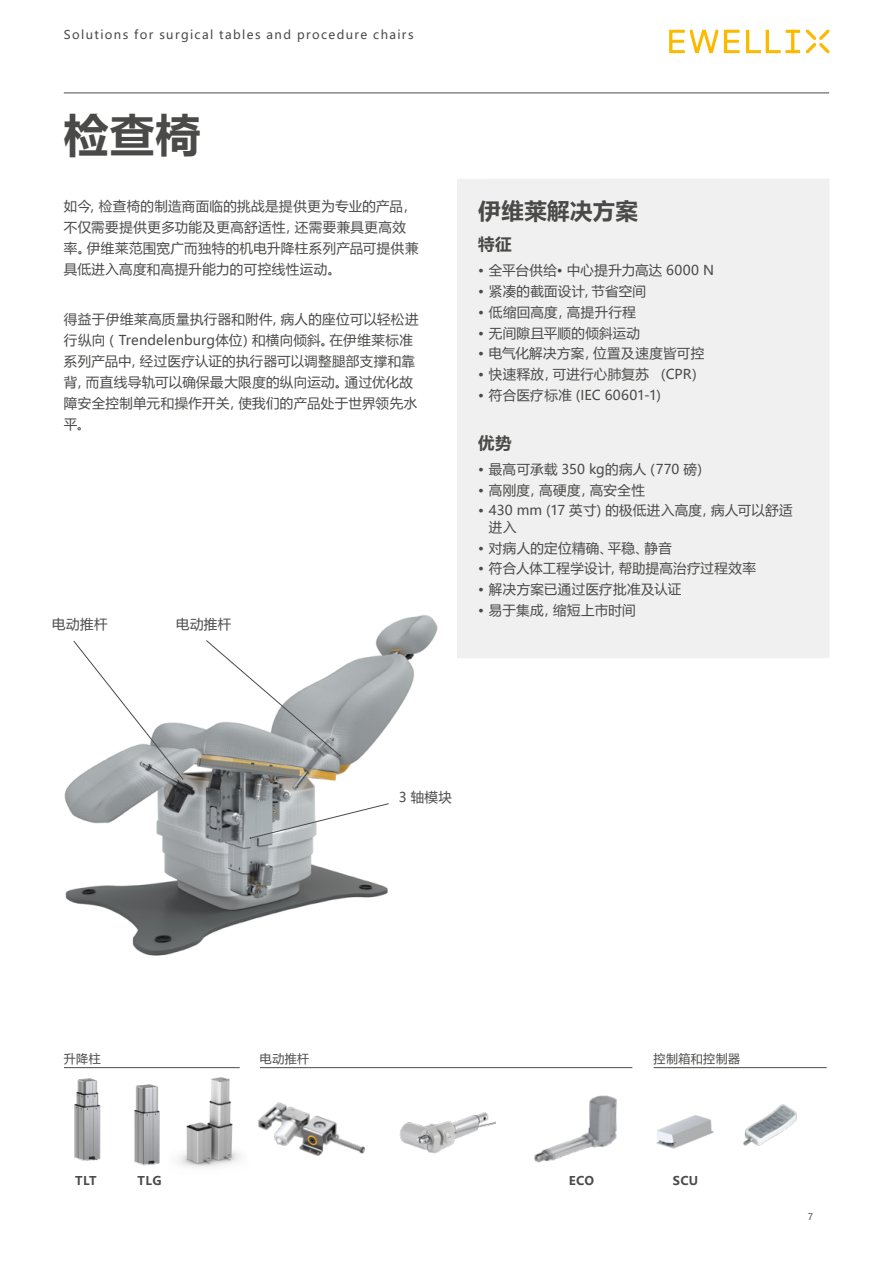
<style>
.page{position:relative;width:893px;height:1263px;background:#fff}
.page>*{position:absolute;margin:0;border:0;box-sizing:border-box;transform-origin:0 0}
.t1{font:700 45px "Microsoft Ya Hei";color:#4a4a49}
.t2{font:700 22.5px "Microsoft Ya Hei";letter-spacing:.015em;color:#4a4a49}
.t3{font:700 16.5px "Microsoft Ya Hei";color:#4a4a49}
.t4{font:13.5px/21px "Microsoft Ya Hei";letter-spacing:.025em;color:#4a4a49}
.t5{font:12px "Microsoft Ya Hei";letter-spacing:.115em;color:#4a4a49}
.t6{font:700 12px "Microsoft Ya Hei";letter-spacing:.025em;color:#4a4a49}
.t7{font:12px "Microsoft Ya Hei";letter-spacing:.035em;color:#4a4a49}
.t8{font:9px "Microsoft Ya Hei";color:#4a4a49}
</style>
<div class="page">
<hr style="left:64px;top:93px;width:765px;height:1px;background:#4a4a49">
<svg style="left:669px;top:30px;width:131px;height:23px"></svg>
<svg style="left:806px;top:30px;width:23px;height:23px"></svg>
<img style="left:64px;top:615px;width:374px;height:341px">
<div style="left:457px;top:179px;width:372px;height:479px;background:#f0f0f0"></div>
<img style="left:656px;top:1115px;width:58px;height:33px">
<img style="left:178px;top:1077px;width:62px;height:90px">
<img style="left:74px;top:1078px;width:27px;height:83px">
<hr style="left:64px;top:1067px;width:176px;height:1px;background:#4a4a49">
<hr style="left:260px;top:1067px;width:372px;height:1px;background:#4a4a49">
<hr style="left:654px;top:1067px;width:173px;height:1px;background:#4a4a49">
<img style="left:534px;top:1095px;width:83px;height:68px">
<img style="left:399px;top:1112px;width:97px;height:42px">
<svg style="left:249px;top:803px;width:140px;height:36px"></svg>
<svg style="left:206px;top:640px;width:135px;height:117px"></svg>
<svg style="left:73px;top:641px;width:110px;height:139px"></svg>
<img style="left:258px;top:1102px;width:107px;height:54px">
<img style="left:743px;top:1104px;width:54px;height:42px">
<img style="left:134px;top:1084px;width:26px;height:81px">
<p class="t5" style="left:64px;top:27px;width:351px">Solutions for surgical tables and procedure chairs</p>
<h1 class="t1" style="left:64px;top:103px;width:138px">检查椅</h1>
<p class="t4" style="left:64px;top:195px;width:356px">如今，检查椅的制造商面临的挑战是提供更为专业的产品，不仅需要提供更多功能及更高舒适性，还需要兼具更高效率。伊维莱范围宽广而独特的机电升降柱系列产品可提供兼具低进入高度和高提升能力的可控线性运动。</p>
<p class="t4" style="left:64px;top:308px;width:356px">得益于伊维莱高质量执行器和附件，病人的座位可以轻松进行纵向（ Trendelenburg体位）和横向倾斜。在伊维莱标准系列产品中，经过医疗认证的执行器可以调整腿部支撑和靠背，而直线导轨可以确保最大限度的纵向运动。通过优化故障安全控制单元和操作开关，使我们的产品处于世界领先水平。</p>
<p class="t4" style="left:52px;top:614px;width:57px">电动推杆</p>
<p class="t4" style="left:176px;top:614px;width:57px">电动推杆</p>
<h2 class="t2" style="left:478px;top:196px;width:161px">伊维莱解决方案</h2>
<p class="t3" style="left:478px;top:233px;width:35px">特征</p>
<p class="t4" style="left:478px;top:260px;width:237px">• 全平台供给• 中心提升力高达 6000 N</p>
<p class="t4" style="left:478px;top:280px;width:169px">• 紧凑的截面设计，节省空间</p>
<p class="t4" style="left:478px;top:301px;width:159px">• 低缩回高度，高提升行程</p>
<p class="t4" style="left:478px;top:322px;width:163px">• 无间隙且平顺的倾斜运动</p>
<p class="t4" style="left:478px;top:343px;width:227px">• 电气化解决方案，位置及速度皆可控</p>
<p class="t4" style="left:478px;top:363px;width:228px">• 快速释放，可进行心肺复苏（CPR）</p>
<p class="t4" style="left:478px;top:384px;width:184px">• 符合医疗标准 (IEC 60601-1)</p>
<p class="t3" style="left:478px;top:431px;width:35px">优势</p>
<p class="t4" style="left:478px;top:458px;width:233px">• 最高可承载 350 kg的病人（770 磅）</p>
<p class="t4" style="left:478px;top:479px;width:168px">• 高刚度，高硬度，高安全性</p>
<p class="t4" style="left:489px;top:502px;width:305px;line-height:16.5px;text-indent:-11px">• 430 mm (17 英寸) 的极低进入高度，病人可以舒适进入</p>
<p class="t4" style="left:478px;top:537px;width:195px">• 对病人的定位精确、平稳、静音</p>
<p class="t4" style="left:478px;top:558px;width:279px">• 符合人体工程学设计，帮助提高治疗过程效率</p>
<p class="t4" style="left:478px;top:578px;width:205px">• 解决方案已通过医疗批准及认证</p>
<p class="t4" style="left:478px;top:599px;width:159px">• 易于集成，缩短上市时间</p>
<p class="t4" style="left:399px;top:786px;width:55px">3 轴模块</p>
<p class="t5" style="left:64px;top:1050px;width:38px">升降柱</p>
<p class="t5" style="left:260px;top:1050px;width:51px">电动推杆</p>
<p class="t7" style="left:654px;top:1050px;width:88px">控制箱和控制器</p>
<p class="t6" style="left:75px;top:1172px;width:23px">TLT</p>
<p class="t6" style="left:138px;top:1172px;width:25px">TLG</p>
<p class="t6" style="left:569px;top:1172px;width:27px">ECO</p>
<p class="t6" style="left:673px;top:1172px;width:27px">SCU</p>
<p class="t8" style="left:808px;top:1210px;width:7px">7</p>
</div>
